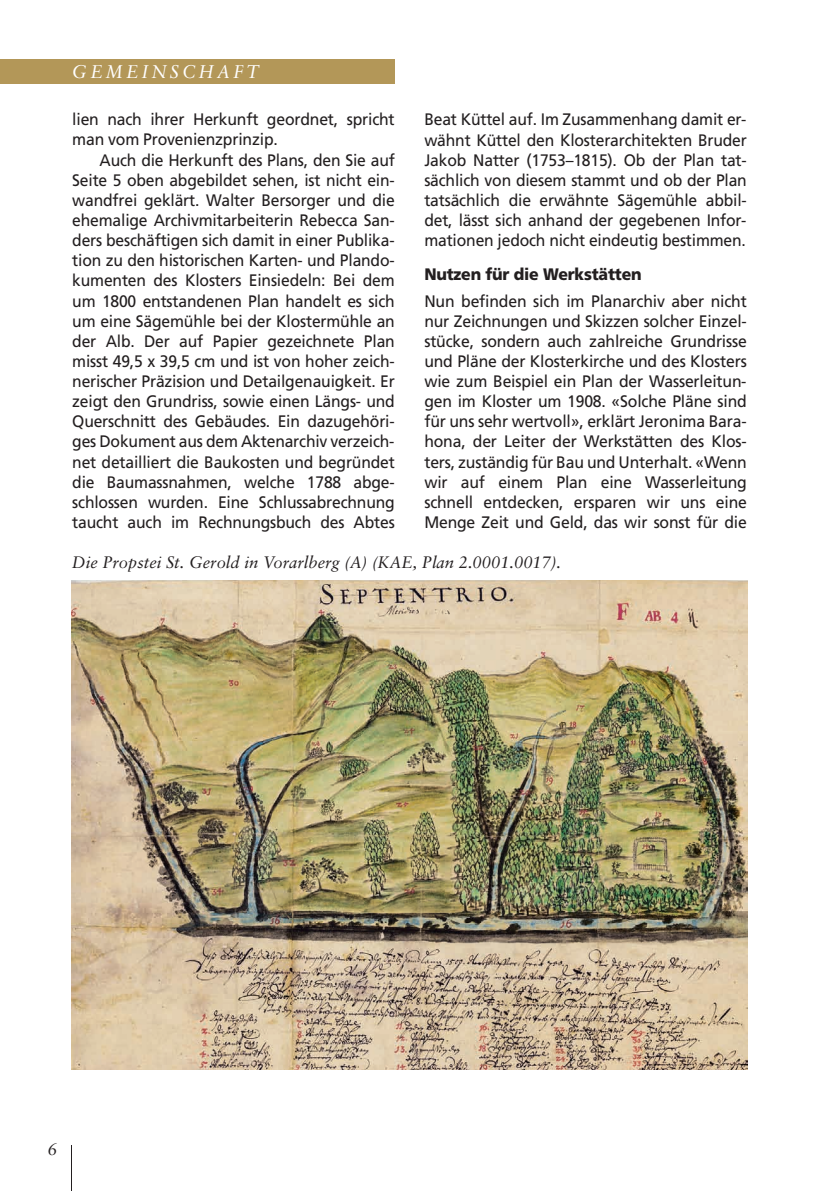
<style>
.page{position:relative;width:819px;height:1191px;background:#fff}
.page>*{position:absolute;margin:0;border:0;box-sizing:border-box;transform-origin:0 0}
.t1{font:italic 18.38px "Sabon";letter-spacing:.165em;color:#fff}
.t2{font:italic 17.5px "Sabon";color:#231f20}
.t3{font:16.62px/20.1px "Frutiger";letter-spacing:-.01em;color:#231f20;text-align:justify;scale:.95 1}
.t4{font:italic 16.62px "Sabon";color:#231f20}
.t5{font:900 16.62px "Frutiger";letter-spacing:-.015em;color:#231f20;scale:.95 1}
</style>
<div class="page">
<div style="left:0;top:60px;width:394px;height:24px;background:#b39758"></div>
<hr style="left:71px;top:1145px;width:1px;height:46px;background:#231f20">
<img style="left:72px;top:580px;width:675px;height:490px">
<p class="t1" style="left:72px;top:64px;width:188px">GEMEINSCHAFT</p>
<p class="t3" style="left:72px;top:111px;width:341px">lien nach ihrer Herkunft geordnet, spricht man vom Provenienzprinzip.</p>
<p class="t3" style="left:72px;top:151px;width:341px;text-indent:27px">Auch die Herkunft des Plans, den Sie auf Seite 5 oben abgebildet sehen, ist nicht ein&shy;wandfrei geklärt. Walter Bersorger und die ehemalige Archivmitarbeiterin Rebecca San&shy;ders beschäftigen sich damit in einer Publika&shy;tion zu den historischen Karten- und Plando&shy;kumenten des Klosters Einsiedeln: Bei dem um 1800 entstandenen Plan handelt es sich um eine Sägemühle bei der Klostermühle an der Alb. Der auf Papier gezeichnete Plan misst 49,5 x 39,5 cm und ist von hoher zeich&shy;nerischer Präzision und Detailgenauigkeit. Er zeigt den Grundriss, sowie einen Längs- und Querschnitt des Gebäudes. Ein dazugehöri&shy;ges Dokument aus dem Aktenarchiv verzeich&shy;net detailliert die Baukosten und begründet die Baumassnahmen, welche 1788 abge&shy;schlossen wurden. Eine Schlussabrechnung taucht auch im Rechnungsbuch des Abtes</p>
<p class="t4" style="left:72px;top:555px;width:490px">Die Propstei St. Gerold in Vorarlberg (A) (KAE, Plan 2.0001.0017).</p>
<p class="t3" style="left:424px;top:111px;width:341px">Beat Küttel auf. Im Zusammenhang damit er&shy;wähnt Küttel den Klosterarchitekten Bruder Jakob Natter (1753–1815). Ob der Plan tat&shy;sächlich von diesem stammt und ob der Plan tatsächlich die erwähnte Sägemühle abbil&shy;det, lässt sich anhand der gegebenen Infor&shy;mationen jedoch nicht eindeutig bestimmen.</p>
<p class="t5" style="left:424px;top:268px;width:230px">Nutzen für die Werkstätten</p>
<p class="t3" style="left:424px;top:292px;width:341px">Nun befinden sich im Planarchiv aber nicht nur Zeichnungen und Skizzen solcher Einzel&shy;stücke, sondern auch zahlreiche Grundrisse und Pläne der Klosterkirche und des Klosters wie zum Beispiel ein Plan der Wasserleitun&shy;gen im Kloster um 1908. «Solche Pläne sind für uns sehr wertvoll», erklärt Jeronima Bara&shy;hona, der Leiter der Werkstätten des Klos&shy;ters, zuständig für Bau und Unterhalt. «Wenn wir auf einem Plan eine Wasserleitung schnell entdecken, ersparen wir uns eine Menge Zeit und Geld, das wir sonst für die</p>
<p class="t2" style="left:47px;top:1141px;width:11px">6</p>
</div>
